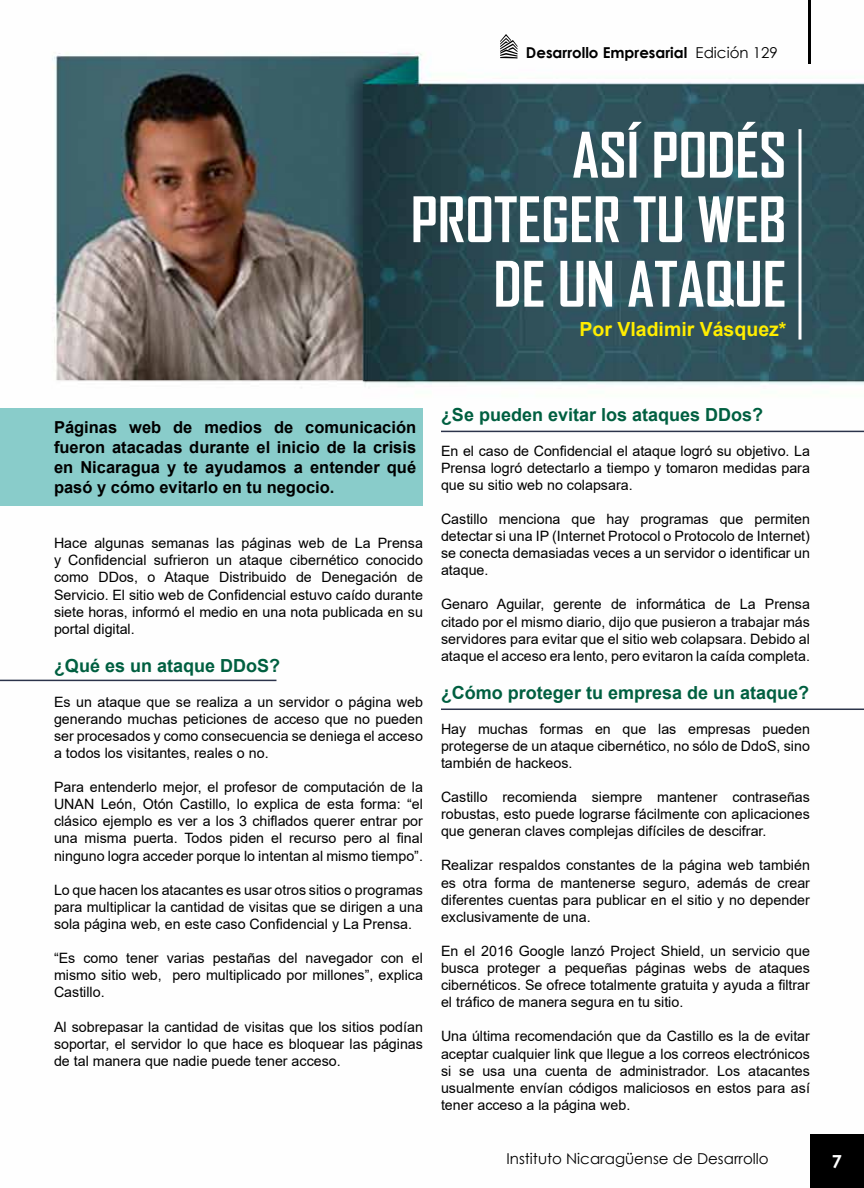
<style>
.page{position:relative;width:864px;height:1188px;background:#fff}
.page>*{position:absolute;margin:0;border:0;box-sizing:border-box;transform-origin:0 0}
.t1{font:700 60px/64.5px "Agency FB";color:#fff;text-align:right}
.t2{font:700 19.5px "Arial";color:#ffed00}
.t3{font:700 18px "Arial";color:#005f40}
.t4{font:700 18px "Century Gothic";color:#fff}
.t5{font:700 16.5px/19.8px "Arial";color:#000;text-align:justify}
.t6{font:15px "Century Gothic";color:#000}
.t7{font:700 15px "Century Gothic";color:#000}
.t8{font:14.25px/17.1px "Arial";color:#000;text-align:justify}
.s1{font-weight:400}
</style>
<div class="page">
<img style="left:0;top:45px;width:864px;height:664px">
<hr style="left:799px;top:129px;width:3px;height:211px;background:#fff">
<div style="left:0;top:408px;width:423px;height:97px;background:#89ccca"></div>
<hr style="left:0;top:680px;width:276px;height:1px;background:#2b334a">
<hr style="left:441px;top:709px;width:423px;height:1px;background:#2b334a">
<hr style="left:441px;top:431px;width:423px;height:1px;background:#2b334a">
<hr style="left:808px;top:0;width:3px;height:64px;background:#000">
<div style="left:810px;top:1134px;width:54px;height:54px;background:#000"></div>
<svg style="left:500px;top:34px;width:17px;height:24px"></svg>
<p class="t7" style="left:526px;top:41px;width:253px">Desarrollo Empresarial <span class="s1">Edición 129</span></p>
<h1 class="t1" style="left:411px;top:122px;width:377px">ASÍ PODÉS<br>PROTEGER TU WEB<br>DE UN ATAQUE</h1>
<h2 class="t2" style="left:580px;top:316px;width:208px">Por Vladimir Vásquez*</h2>
<p class="t5" style="left:54px;top:418px;width:364px">Páginas web de medios de comunicación fueron atacadas durante el inicio de la crisis en Nicaragua y te ayudamos a entender qué pasó y cómo evitarlo en tu negocio.</p>
<p class="t8" style="left:54px;top:535px;width:370px">Hace algunas semanas las páginas web de La Prensa y Confidencial sufrieron un ataque cibernético conocido como DDos, o Ataque Distribuido de Denegación de Servicio. El sitio web de Confidencial estuvo caído durante siete horas, informó el medio en una nota publicada en su portal digital.</p>
<p class="t3" style="left:54px;top:653px;width:228px">¿Qué es un ataque DDoS?</p>
<p class="t8" style="left:54px;top:693px;width:370px">Es un ataque que se realiza a un servidor o página web generando muchas peticiones de acceso que no pueden ser procesados y como consecuencia se deniega el acceso a todos los visitantes, reales o no.</p>
<p class="t8" style="left:54px;top:778px;width:370px">Para entenderlo mejor, el profesor de computación de la UNAN León, Otón Castillo, lo explica de esta forma: “el clásico ejemplo es ver a los 3 chiflados querer entrar por una misma puerta. Todos piden el recurso pero al final ninguno logra acceder porque lo intentan al mismo tiempo”.</p>
<p class="t8" style="left:54px;top:881px;width:371px">Lo que hacen los atacantes es usar otros sitios o programas para multiplicar la cantidad de visitas que se dirigen a una sola página web, en este caso Confidencial y La Prensa.</p>
<p class="t8" style="left:54px;top:949px;width:370px">“Es como tener varias pestañas del navegador con el mismo sitio web, pero multiplicado por millones”, explica Castillo.</p>
<p class="t8" style="left:54px;top:1018px;width:371px">Al sobrepasar la cantidad de visitas que los sitios podían soportar, el servidor lo que hace es bloquear las páginas de tal manera que nadie puede tener acceso.</p>
<p class="t3" style="left:441px;top:402px;width:324px">¿Se pueden evitar los ataques DDos?</p>
<p class="t8" style="left:441px;top:442px;width:370px">En el caso de Confidencial el ataque logró su objetivo. La Prensa logró detectarlo a tiempo y tomaron medidas para que su sitio web no colapsara.</p>
<p class="t8" style="left:441px;top:510px;width:370px">Castillo menciona que hay programas que permiten detectar si una IP (Internet Protocol o Protocolo de Internet) se conecta demasiadas veces a un servidor o identificar un ataque.</p>
<p class="t8" style="left:441px;top:596px;width:370px">Genaro Aguilar, gerente de informática de La Prensa citado por el mismo diario, dijo que pusieron a trabajar más servidores para evitar que el sitio web colapsara. Debido al ataque el acceso era lento, pero evitaron la caída completa.</p>
<p class="t3" style="left:441px;top:680px;width:370px">¿Cómo proteger tu empresa de un ataque?</p>
<p class="t8" style="left:441px;top:720px;width:370px">Hay muchas formas en que las empresas pueden protegerse de un ataque cibernético, no sólo de DdoS, sino también de hackeos.</p>
<p class="t8" style="left:441px;top:788px;width:370px">Castillo recomienda siempre mantener contraseñas robustas, esto puede lograrse fácilmente con aplicaciones que generan claves complejas difíciles de descifrar.</p>
<p class="t8" style="left:441px;top:857px;width:371px">Realizar respaldos constantes de la página web también es otra forma de mantenerse seguro, además de crear diferentes cuentas para publicar en el sitio y no depender exclusivamente de una.</p>
<p class="t8" style="left:441px;top:942px;width:370px">En el 2016 Google lanzó Project Shield, un servicio que busca proteger a pequeñas páginas webs de ataques cibernéticos. Se ofrece totalmente gratuita y ayuda a filtrar el tráfico de manera segura en tu sitio.</p>
<p class="t8" style="left:441px;top:1028px;width:371px">Una última recomendación que da Castillo es la de evitar aceptar cualquier link que llegue a los correos electrónicos si se usa una cuenta de administrador. Los atacantes usualmente envían códigos maliciosos en estos para así tener acceso a la página web.</p>
<p class="t6" style="left:506px;top:1148px;width:264px">Instituto Nicaragüense de Desarrollo</p>
<p class="t4" style="left:832px;top:1148px;width:12px">7</p>
</div>
